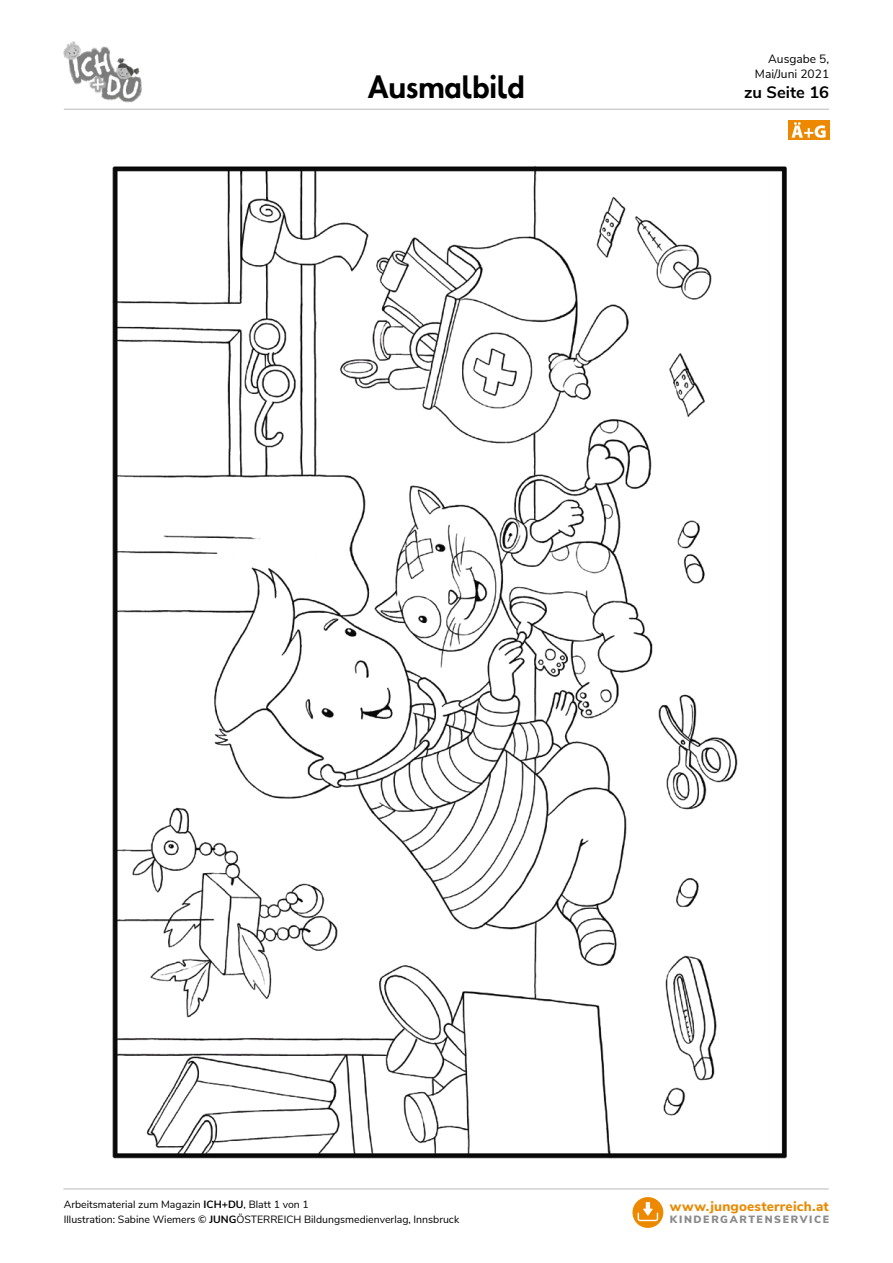
<style>
.page{position:relative;width:893px;height:1263px;background:#fff}
.page>*{position:absolute;margin:0;border:0;box-sizing:border-box;transform-origin:0 0}
.t1{font:700 30px "Fibelschrift";color:#000}
.t2{font:700 16.5px "Nunito Sans";color:#000}
.t3{font:800 13.5px "Nunito Sans";letter-spacing:.015em;color:#e98900}
.t4{font:12px/15.8px "Nunito Sans";color:#000;text-align:right}
.t5{font:10.5px/15px "Nunito Sans";color:#000}
.t6{font:900 10.5px "Nunito Sans";letter-spacing:.155em;color:#8b8b8b}
.s1{font-weight:700}
</style>
<div class="page">
<svg style="left:632px;top:1197px;width:31px;height:31px"></svg>
<svg style="left:638px;top:1202px;width:20px;height:19px"></svg>
<img style="left:63px;top:41px;width:79px;height:62px">
<hr style="left:64px;top:109px;width:765px;height:1px;background:#bababa">
<div style="left:788px;top:120px;width:41px;height:20px;background:#ed8900"></div>
<svg style="left:791px;top:122px;width:35px;height:16px"></svg>
<hr style="left:64px;top:1188px;width:764px;height:1px;background:#bababa">
<img style="left:112px;top:166px;width:675px;height:993px">
<h1 class="t1" style="left:368px;top:67px;width:158px">Ausmalbild</h1>
<p class="t4" style="left:755px;top:50px;width:76px">Ausgabe 5,<br>Mai/Juni 2021</p>
<h2 class="t2" style="left:744px;top:80px;width:87px">zu Seite 16</h2>
<p class="t5" style="left:64px;top:1196px;width:397px">Arbeitsmaterial zum Magazin <span class="s1">ICH+DU</span>, Blatt 1 von 1<br>Illustration: Sabine Wiemers © <span class="s1">JUNG</span>ÖSTERREICH Bildungsmedienverlag, Innsbruck</p>
<p class="t3" style="left:670px;top:1196px;width:160px">www.jungoesterreich.at</p>
<p class="t6" style="left:670px;top:1211px;width:161px">KINDERGARTENSERVICE</p>
</div>
